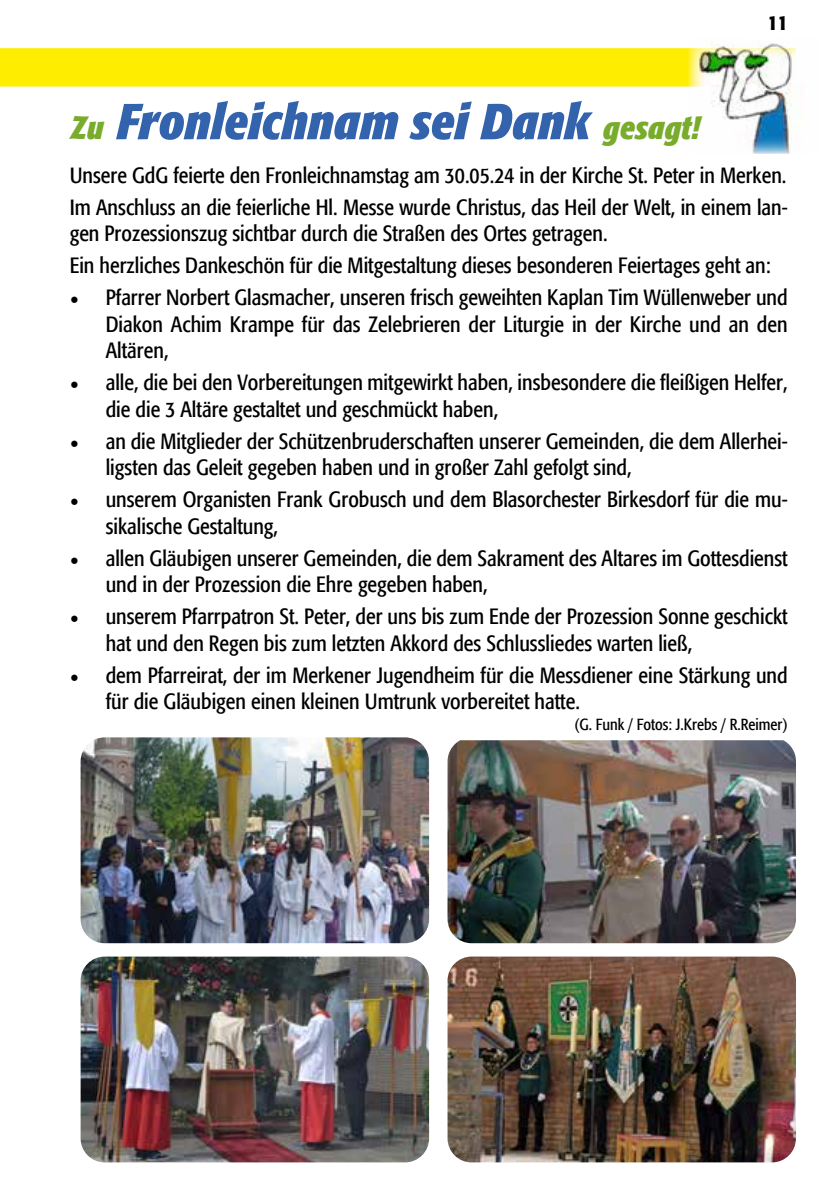
<style>
.page{position:relative;width:840px;height:1191px;background:#fff}
.page>*{position:absolute;margin:0;border:0;box-sizing:border-box;transform-origin:0 0}
.t1{font:italic 700 50px "Formata Condensed BQ";color:#3363ac}
.t2{font:22px/26.4px "Formata Condensed BQ";color:#000}
.t3{font:700 20px "Formata";color:#000;scale:.85 1}
.t4{font:16px "Formata Condensed BQ";color:#000}
.s1{font-size:32px;color:#79ac2c}
.s2{font-family:"Minion Pro";font-size:24px}
</style>
<div class="page">
<div style="left:0;top:48px;width:687px;height:39px;background:#ffed00"></div>
<img style="left:687px;top:43px;width:115px;height:111px">
<img style="left:81px;top:956px;width:348px;height:206px">
<img style="left:447px;top:956px;width:348px;height:206px">
<img style="left:447px;top:740px;width:348px;height:203px">
<img style="left:81px;top:737px;width:348px;height:206px">
<p class="t3" style="left:767px;top:10px;width:25px">11</p>
<h1 class="t1" style="left:70px;top:91px;width:631px"><span class="s1">Zu</span> Fronleichnam sei Dank <span class="s1">gesagt!</span></h1>
<p class="t2" style="left:70px;top:159px;width:719px;line-height:32px">Unsere GdG feierte den Fronleichnamstag am 30.05.24 in der Kirche St. Peter in Merken.<br>Im Anschluss an die feierliche Hl. Messe wurde Christus, das Heil der Welt, in einem lan-</p>
<p class="t2" style="left:70px;top:218px;width:702px;line-height:32px">gen Prozessionszug sichtbar durch die Straßen des Ortes getragen.<br>Ein herzliches Dankeschön für die Mitgestaltung dieses besonderen Feiertages geht an:</p>
<p class="t2" style="left:106px;top:285px;width:683px;text-align:justify;text-indent:-36px"><span class="s2">•</span> Pfarrer Norbert Glasmacher, unseren frisch geweihten Kaplan Tim Wüllenweber und Diakon Achim Krampe für das Zelebrieren der Liturgie in der Kirche und an den Altären,</p>
<p class="t2" style="left:106px;top:369px;width:683px;text-indent:-36px"><span class="s2">•</span> alle, die bei den Vorbereitungen mitgewirkt haben, insbesondere die fleißigen Helfer, die die 3 Altäre gestaltet und geschmückt haben,</p>
<p class="t2" style="left:106px;top:428px;width:683px;text-indent:-36px"><span class="s2">•</span> an die Mitglieder der Schützenbruderschaften unserer Gemeinden, die dem Allerhei&shy;ligsten das Geleit gegeben haben und in großer Zahl gefolgt sind,</p>
<p class="t2" style="left:106px;top:486px;width:683px;text-indent:-36px"><span class="s2">•</span> unserem Organisten Frank Grobusch und dem Blasorchester Birkesdorf für die mu&shy;sikalische Gestaltung,</p>
<p class="t2" style="left:106px;top:545px;width:683px;text-indent:-36px"><span class="s2">•</span> allen Gläubigen unserer Gemeinden, die dem Sakrament des Altares im Gottesdienst und in der Prozession die Ehre gegeben haben,</p>
<p class="t2" style="left:106px;top:603px;width:683px;text-indent:-36px"><span class="s2">•</span> unserem Pfarrpatron St. Peter, der uns bis zum Ende der Prozession Sonne geschickt hat und den Regen bis zum letzten Akkord des Schlussliedes warten ließ,</p>
<p class="t2" style="left:106px;top:662px;width:683px;text-indent:-36px"><span class="s2">•</span> dem Pfarreirat, der im Merkener Jugendheim für die Messdiener eine Stärkung und für die Gläubigen einen kleinen Umtrunk vorbereitet hatte.</p>
<p class="t4" style="left:574px;top:714px;width:214px">(G. Funk / Fotos: J.Krebs / R.Reimer)</p>
</div>
